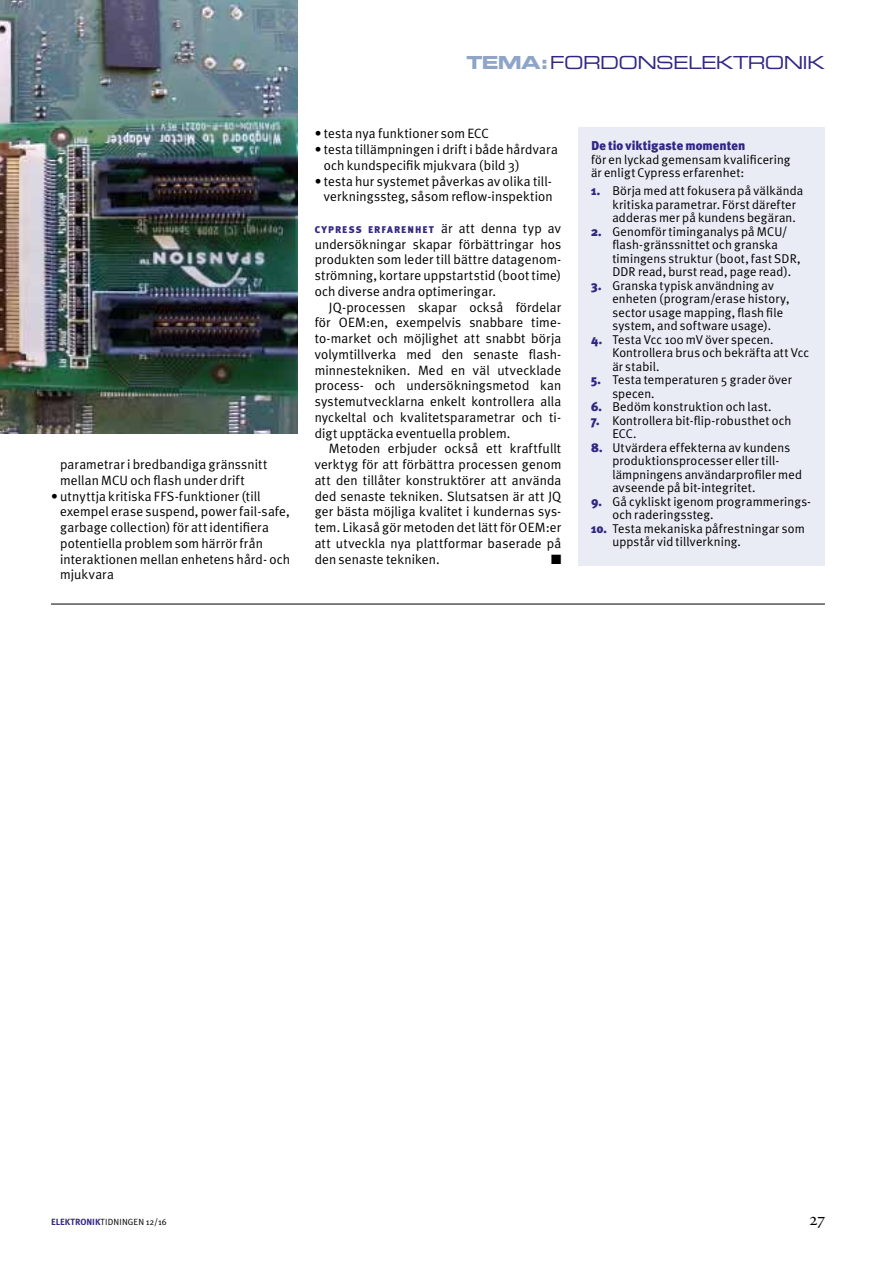
<style>
.page{position:relative;width:893px;height:1263px;background:#fff}
.page>*{position:absolute;margin:0;border:0;box-sizing:border-box;transform-origin:0 0}
.t1{font:18px "Eurostile Extended Two";letter-spacing:-.04em;color:#312783}
.t2{font:13.5px/15.8px "Meta Plus Normal";letter-spacing:.01em;color:#000}
.t3{font:13.5px "Zapf Dingbats ITC";color:#000}
.t4{font:12.75px/13.5px "Meta Plus Normal";letter-spacing:.01em;color:#000}
.t5{font:900 12.75px "Meta Plus";color:#312783}
.t6{font:900 9.75px "Meta Plus";letter-spacing:.11em;color:#312783}
.t7{font:9px "Meta Plus Normal";letter-spacing:.01em;color:#000}
.s1{font-family:"Eurostile Bold Extended Two";color:#8ea5c8}
.s2{font-family:"Meta Plus Normal";font-weight:400;font-size:13.5px;color:#000}
.s3{font-family:"Meta Plus";font-weight:900;color:#312783}
.s4{font-family:"Meta Plus";font-weight:700;color:#312783}
</style>
<div class="page">
<hr style="left:51px;top:604px;width:774px;height:1px;background:#000">
<img style="left:0;top:0;width:298px;height:434px">
<div style="left:578px;top:128px;width:247px;height:438px;background:#e9ecf5"></div>
<p class="t2" style="left:60px;top:456px;width:209px">parametrar i bredbandiga gränssnitt mellan MCU och flash under drift</p>
<p class="t2" style="left:60px;top:488px;width:232px;text-indent:-9px">• utnyttja kritiska FFS-funktioner (till exempel erase suspend, power fail-safe, garbage collection) för att identifiera potentiella problem som härrör från interaktionen mellan enhetens hård- och mjukvara</p>
<h1 class="t1" style="left:466px;top:51px;width:360px"><span class="s1">TEMA:</span>FORDONSELEKTRONIK</h1>
<p class="t2" style="left:315px;top:126px;width:176px">• testa nya funktioner som ECC</p>
<p class="t2" style="left:324px;top:141px;width:236px;text-indent:-9px">• testa tillämpningen i drift i både hårdvara och kundspecifik mjukvara (bild 3)</p>
<p class="t2" style="left:315px;top:173px;width:240px;text-align:right">• testa hur systemet påverkas av olika till&shy;verkningssteg, såsom reflow-inspektion</p>
<p class="t6" style="left:315px;top:224px;width:248px">Cypress erfarenhet <span class="s2">är att denna typ av</span></p>
<p class="t2" style="left:315px;top:236px;width:248px;text-align:justify">undersökningar skapar förbättringar hos produkten som leder till bättre datagenom&shy;strömning, kortare uppstartstid (boot time) och diverse andra optimeringar.</p>
<p class="t2" style="left:315px;top:299px;width:248px;text-align:justify;text-indent:14px">JQ-processen skapar också fördelar för OEM:en, exempelvis snabbare time&shy;to-market och möjlighet att snabbt börja volymtillverka med den senaste flash&shy;minnestekniken. Med en väl utvecklade process- och undersökningsmetod kan systemutvecklarna enkelt kontrollera alla nyckeltal och kvalitetsparametrar och ti&shy;digt upptäcka eventuella problem.</p>
<p class="t2" style="left:315px;top:441px;width:248px;text-align:justify;text-indent:14px">Metoden erbjuder också ett kraftfullt verktyg för att förbättra processen genom att den tillåter konstruktörer att använda ded senaste tekniken. Slutsatsen är att JQ ger bästa möjliga kvalitet i kundernas sys&shy;tem. Likaså gör metoden det lätt för OEM:er att utveckla nya plattformar baserade på den senaste tekniken.</p>
<p class="t3" style="left:551px;top:553px;width:12px">■</p>
<p class="t5" style="left:591px;top:139px;width:156px">De tio viktigaste momenten</p>
<p class="t4" style="left:591px;top:153px;width:201px">för en lyckad gemensam kvalificering är enligt Cypress erfarenhet:</p>
<p class="t4" style="left:612px;top:184px;width:192px;text-indent:-21px"><span class="s3">1.</span> Börja med att fokusera på välkända kritiska parametrar. Först därefter adderas mer på kundens begäran.</p>
<p class="t4" style="left:612px;top:224px;width:190px;text-indent:-21px"><span class="s3">2.</span> Genomför timinganalys på MCU/ flash-gränssnittet och granska timingens struktur (boot, fast SDR, DDR read, burst read, page read).</p>
<p class="t4" style="left:612px;top:278px;width:179px;text-indent:-21px"><span class="s3">3.</span> Granska typisk användning av enheten (program/erase history, sector usage mapping, flash file system, and software usage).</p>
<p class="t4" style="left:612px;top:332px;width:198px;text-indent:-21px"><span class="s3">4.</span> Testa Vcc 100 mV över specen.<br>Kontrollera brus och bekräfta att Vcc är stabil.</p>
<p class="t4" style="left:612px;top:373px;width:181px;text-indent:-21px"><span class="s3">5.</span> Testa temperaturen 5 grader över specen.</p>
<p class="t4" style="left:591px;top:400px;width:182px"><span class="s3">6.</span> Bedöm konstruktion och last.</p>
<p class="t4" style="left:612px;top:413px;width:181px;text-indent:-21px"><span class="s3">7.</span> Kontrollera bit-flip-robusthet och<br>ECC.</p>
<p class="t4" style="left:612px;top:440px;width:191px;text-indent:-21px"><span class="s3">8.</span> Utvärdera effekterna av kundens produktionsprocesser eller til - lämpningens användarprofiler med avseende på bit-integritet.</p>
<p class="t4" style="left:612px;top:494px;width:200px;text-indent:-21px"><span class="s3">9.</span> Gå cykliskt igenom programmerings&shy;och raderingssteg.</p>
<p class="t4" style="left:612px;top:521px;width:194px;text-indent:-21px"><span class="s3">10.</span> Testa mekaniska påfrestningar som uppstår vid tillverkning.</p>
<p class="t7" style="left:51px;top:1216px;width:117px"><span class="s4">ELEKTRONIK</span>TIDNINGEN 12/16</p>
</div>
